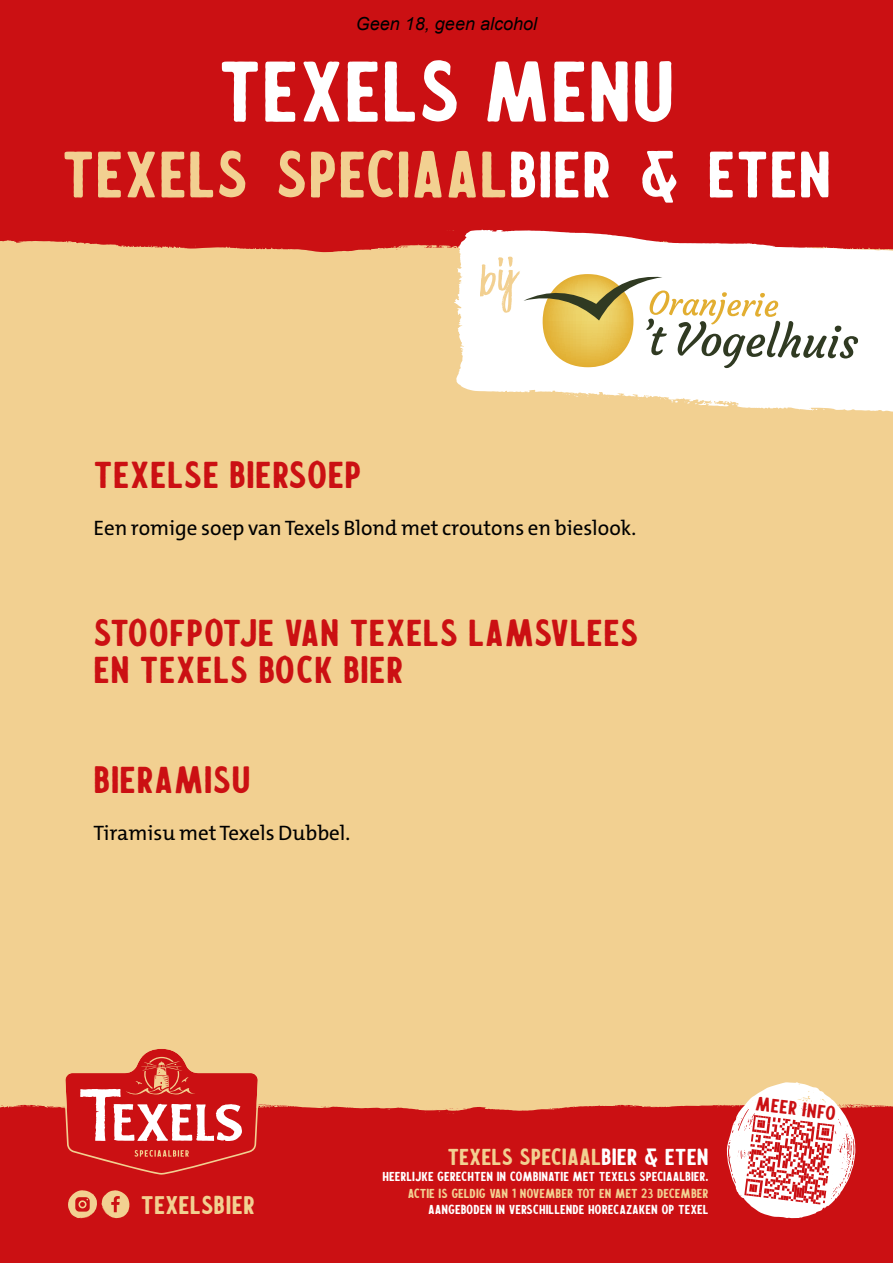
<style>
.page{position:relative;width:893px;height:1263px;background:#f2d091}
.page>*{position:absolute;margin:0;border:0;box-sizing:border-box;transform-origin:0 0}
.t1{font:88.5px "Calderock Inky";color:#fff}
.t2{font:67.5px "Calderock Inky";letter-spacing:.005em;color:#f2d091}
.t3{font:39px/37.5px "Calderock Inky";letter-spacing:.01em;color:#cb1013}
.t4{font:26.55px "Calderock Inky";color:#f2d091}
.t5{font:24px "Calderock Inky";color:#f2d091}
.t6{font:21px "The Mix C5";color:#000}
.t7{font:20.1px "Calderock Inky";color:#cb1013}
.t8{font:italic 18px "Arial";color:#000}
.t9{font:13.5px "Calderock Inky";color:#fff}
.t10{font:13.5px "Calderock Inky";color:#f2d091}
.s1{color:#fff}
</style>
<div class="page">
<div style="left:0;top:1120px;width:893px;height:143px;background:#cb1013"></div>
<div style="left:0;top:0;width:893px;height:230px;background:#cb1013"></div>
<svg style="left:456px;top:368px;width:437px;height:44px;fill:#fff"></svg>
<svg style="left:0;top:1049px;width:893px;height:169px"></svg>
<svg style="left:0;top:229px;width:893px;height:139px"></svg>
<h3 class="t8" style="left:356px;top:12px;width:183px">Geen 18, geen alcohol</h3>
<h1 class="t1" style="left:218px;top:34px;width:458px">TEXELS MENU</h1>
<h2 class="t2" style="left:62px;top:130px;width:771px">TEXELS SPECIAAL<span class="s1">BIER &amp; ETEN</span></h2>
<h3 class="t3" style="left:94px;top:454px;width:270px">TEXELSE BIERSOEP</h3>
<h3 class="t6" style="left:94px;top:515px;width:544px">Een romige soep van Texels Blond met croutons en bieslook.</h3>
<h3 class="t3" style="left:94px;top:611px;width:547px">STOOFPOTJE VAN TEXELS LAMSVLEES<br>EN TEXELS BOCK BIER</h3>
<h3 class="t3" style="left:94px;top:759px;width:159px">BIERAMISU</h3>
<h3 class="t6" style="left:94px;top:820px;width:258px">Tiramisu met Texels Dubbel.</h3>
<h3 class="t5" style="left:447px;top:1141px;width:263px">TEXELS SPECIAAL<span class="s1">BIER &amp; ETEN</span></h3>
<p class="t9" style="left:383px;top:1168px;width:328px">HEERLIJKE GERECHTEN IN COMBINATIE MET TEXELS SPECIAALBIER.</p>
<p class="t10" style="left:408px;top:1184px;width:302px">ACTIE IS GELDIG VAN 1 NOVEMBER TOT EN MET 23 DECEMBER</p>
<h3 class="t4" style="left:141px;top:1188px;width:116px">TEXELSBIER</h3>
<p class="t9" style="left:428px;top:1201px;width:282px">AANGEBODEN IN VERSCHILLENDE HORECAZAKEN OP TEXEL</p>
<h3 class="t7" style="left:757px;top:1090px;width:82px;rotate:7deg">MEER INFO</h3>
</div>
